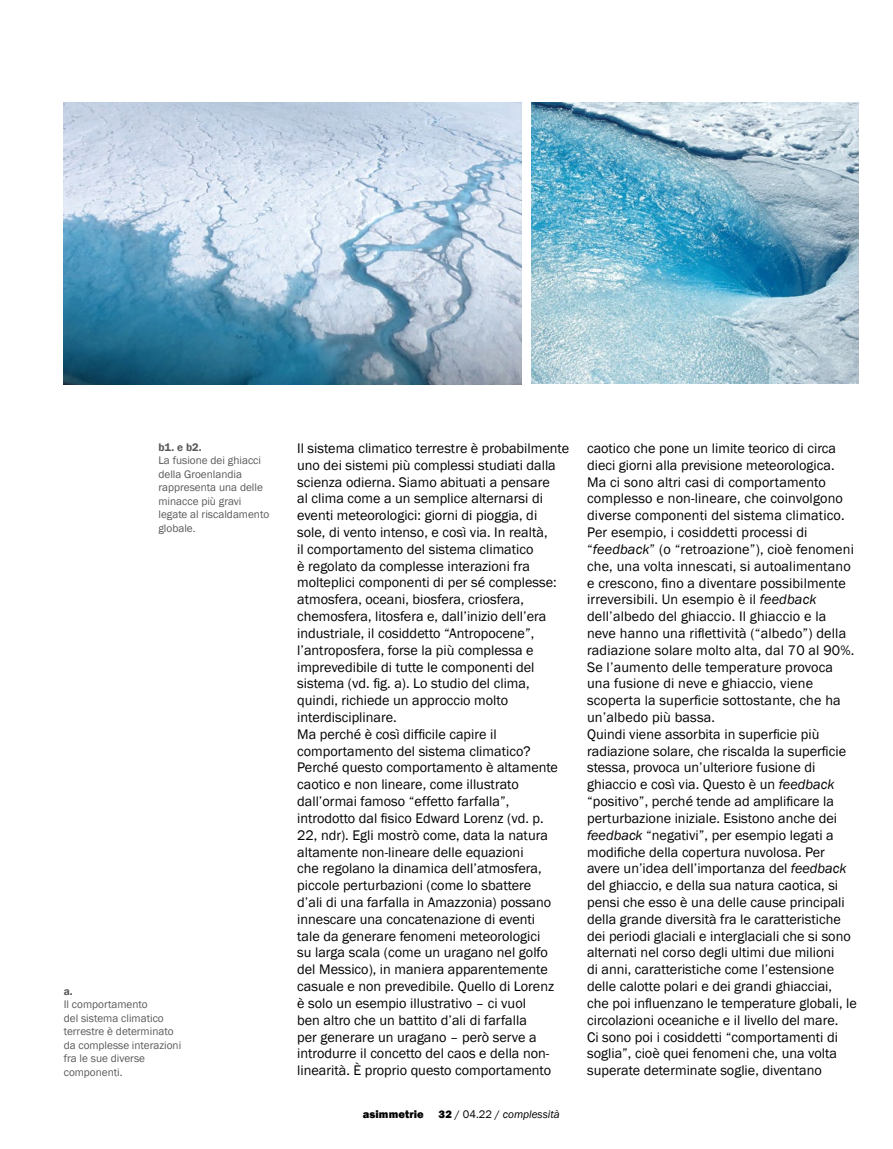
<style>
.page{position:relative;width:893px;height:1149px;background:#fff}
.page>*{position:absolute;margin:0;border:0;box-sizing:border-box;transform-origin:0 0}
.t1{font:14.25px/16.8px "Franklin Gothic";color:#000}
.t2{font:11.25px/13.5px "Franklin Gothic";color:#58595b}
.t3{font:italic 11.25px "Franklin Gothic";color:#000}
.t4{font:800 11.25px "Franklin Gothic";letter-spacing:.01em;color:#000}
.t5{font:600 11.25px "Franklin Gothic";color:#58595b}
.s1{font-style:italic}
.s2{font-weight:800;font-style:normal}
.s3{font-style:normal}
</style>
<div class="page">
<img style="left:532px;top:102px;width:327px;height:281px">
<img style="left:64px;top:102px;width:457px;height:282px">
<p class="t5" style="left:158px;top:440px;width:45px">b1. e b2.</p>
<p class="t2" style="left:158px;top:454px;width:112px">La fusione dei ghiacci della Groenlandia rappresenta una delle minacce più gravi legate al riscaldamento globale.</p>
<p class="t5" style="left:64px;top:983px;width:10px">a.</p>
<p class="t2" style="left:64px;top:997px;width:119px">Il comportamento<br>del sistema climatico terrestre è determinato da complesse interazioni fra le sue diverse componenti.</p>
<p class="t1" style="left:297px;top:440px;width:273px">Il sistema climatico terrestre è probabilmente uno dei sistemi più complessi studiati dalla scienza odierna. Siamo abituati a pensare<br>al clima come a un semplice alternarsi di eventi meteorologici: giorni di pioggia, di sole, di vento intenso, e così via. In realtà,<br>il comportamento del sistema climatico<br>è regolato da complesse interazioni fra molteplici componenti di per sé complesse: atmosfera, oceani, biosfera, criosfera, chemosfera, litosfera e, dall’inizio dell’era industriale, il cosiddetto “Antropocene”, l’antroposfera, forse la più complessa e imprevedibile di tutte le componenti del sistema (vd. fig. a). Lo studio del clima, quindi, richiede un approccio molto interdisciplinare.<br>Ma perché è così difficile capire il comportamento del sistema climatico?<br>Perché questo comportamento è altamente caotico e non lineare, come illustrato dall’ormai famoso “effetto farfalla”, introdotto dal fisico Edward Lorenz (vd. p.<br>22, ndr). Egli mostrò come, data la natura altamente non-lineare delle equazioni<br>che regolano la dinamica dell’atmosfera, piccole perturbazioni (come lo sbattere<br>d’ali di una farfalla in Amazzonia) possano innescare una concatenazione di eventi<br>tale da generare fenomeni meteorologici<br>su larga scala (come un uragano nel golfo del Messico), in maniera apparentemente casuale e non prevedibile. Quello di Lorenz<br>è solo un esempio illustrativo – ci vuol<br>ben altro che un battito d’ali di farfalla<br>per generare un uragano – però serve a introdurre il concetto del caos e della non&shy;linearità. È proprio questo comportamento</p>
<p class="t1" style="left:587px;top:440px;width:271px">caotico che pone un limite teorico di circa dieci giorni alla previsione meteorologica.<br>Ma ci sono altri casi di comportamento complesso e non-lineare, che coinvolgono diverse componenti del sistema climatico.<br>Per esempio, i cosiddetti processi di “<span class="s1">feedback</span>” (o “retroazione”), cioè fenomeni che, una volta innescati, si autoalimentano e crescono, fino a diventare possibilmente irreversibili. Un esempio è il <span class="s1">feedback </span>dell’albedo del ghiaccio. Il ghiaccio e la neve hanno una riflettività (“albedo”) della radiazione solare molto alta, dal 70 al 90%.<br>Se l’aumento delle temperature provoca una fusione di neve e ghiaccio, viene scoperta la superficie sottostante, che ha un’albedo più bassa.<br>Quindi viene assorbita in superficie più radiazione solare, che riscalda la superficie stessa, provoca un’ulteriore fusione di ghiaccio e così via. Questo è un <span class="s1">feedback </span>“positivo”, perché tende ad amplificare la perturbazione iniziale. Esistono anche dei <span class="s1">feedback</span> “negativi”, per esempio legati a modifiche della copertura nuvolosa. Per avere un’idea dell’importanza del <span class="s1">feedback </span>del ghiaccio, e della sua natura caotica, si pensi che esso è una delle cause principali della grande diversità fra le caratteristiche dei periodi glaciali e interglaciali che si sono alternati nel corso degli ultimi due milioni<br>di anni, caratteristiche come l’estensione delle calotte polari e dei grandi ghiacciai, che poi influenzano le temperature globali, le circolazioni oceaniche e il livello del mare.<br>Ci sono poi i cosiddetti “comportamenti di soglia”, cioè quei fenomeni che, una volta superate determinate soglie, diventano</p>
<p class="t4" style="left:363px;top:1106px;width:63px">asimmetrie</p>
<p class="t3" style="left:439px;top:1106px;width:123px"><span class="s2">32</span> <span class="s3">/ 04.22 /</span> complessità</p>
</div>
